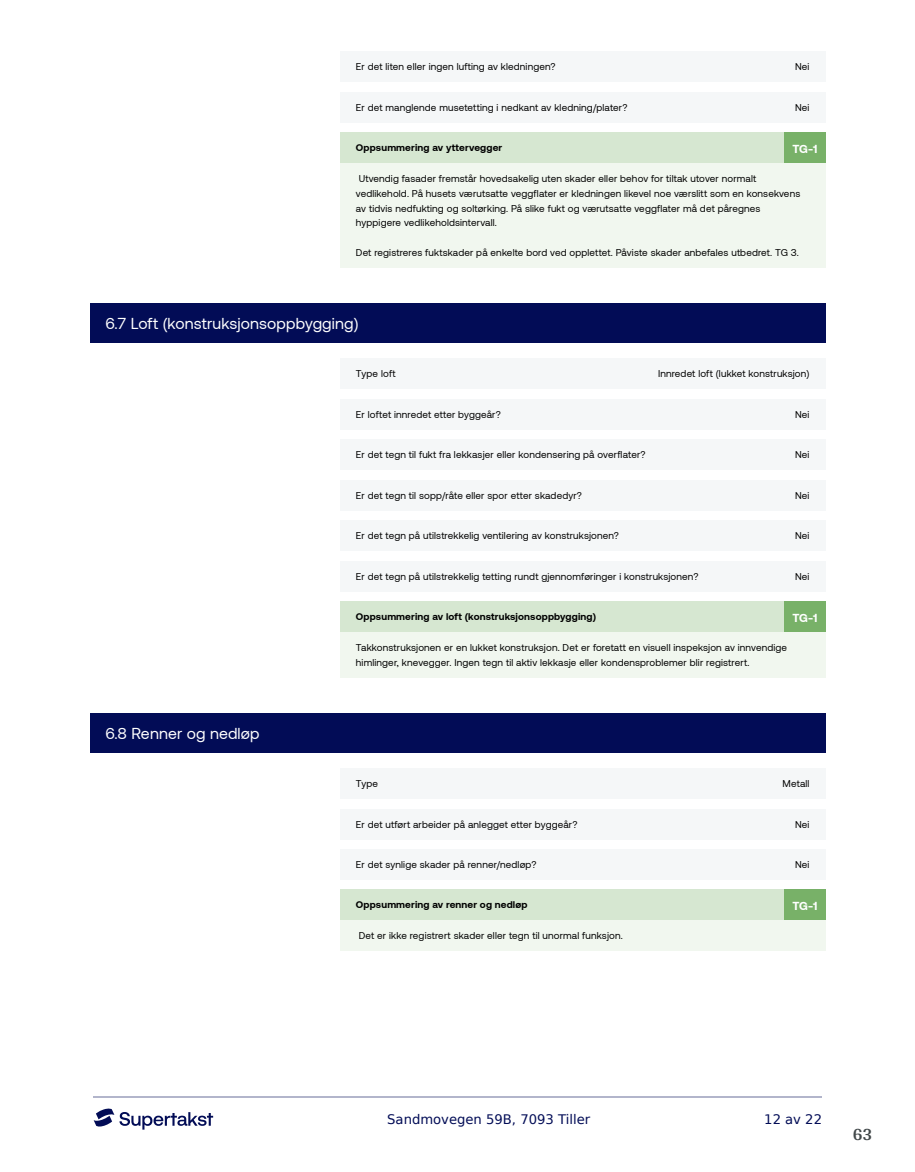
<style>
.page{position:relative;width:915px;height:1172px;background:#fff}
.page>*{position:absolute;margin:0;border:0;box-sizing:border-box;transform-origin:0 0}
.t1{font:700 18px "Arya";color:#414749}
.t2{font:15.75px "Aeonik";letter-spacing:.01em;color:#fff}
.t3{font:13.2px "DejaVu Sans";color:#020c56}
.t4{font:700 11.85px "Aeonik";color:#fff}
.t5{font:9.9px/14.9px "Aeonik";letter-spacing:.015em;color:#000}
.t6{font:700 9.9px "Aeonik";letter-spacing:.015em;color:#000}
</style>
<div class="page">
<hr style="left:93px;top:1097px;width:728px;height:1px;background:#b2b5cb">
<svg style="left:94px;top:1108px;width:119px;height:21px"></svg>
<div style="left:89px;top:303px;width:736px;height:40px;background:#020c56"></div>
<div style="left:89px;top:713px;width:736px;height:39px;background:#020c56"></div>
<div style="left:340px;top:163px;width:485px;height:105px;background:#f1f7ef"></div>
<div style="left:340px;top:632px;width:485px;height:45px;background:#f1f7ef"></div>
<div style="left:340px;top:920px;width:485px;height:31px;background:#f1f7ef"></div>
<div style="left:340px;top:52px;width:485px;height:30px;background:#f5f7f8"></div>
<div style="left:340px;top:92px;width:485px;height:31px;background:#f5f7f8"></div>
<div style="left:340px;top:133px;width:485px;height:30px;background:#d6e7d1"></div>
<div style="left:783px;top:133px;width:42px;height:30px;background:#78b168"></div>
<div style="left:340px;top:359px;width:485px;height:30px;background:#f5f7f8"></div>
<div style="left:340px;top:399px;width:485px;height:31px;background:#f5f7f8"></div>
<div style="left:340px;top:440px;width:485px;height:30px;background:#f5f7f8"></div>
<div style="left:340px;top:480px;width:485px;height:31px;background:#f5f7f8"></div>
<div style="left:340px;top:520px;width:485px;height:31px;background:#f5f7f8"></div>
<div style="left:340px;top:561px;width:485px;height:31px;background:#f5f7f8"></div>
<div style="left:340px;top:601px;width:485px;height:31px;background:#d6e7d1"></div>
<div style="left:783px;top:601px;width:42px;height:31px;background:#78b168"></div>
<div style="left:340px;top:768px;width:485px;height:31px;background:#f5f7f8"></div>
<div style="left:340px;top:809px;width:485px;height:30px;background:#f5f7f8"></div>
<div style="left:340px;top:849px;width:485px;height:31px;background:#f5f7f8"></div>
<div style="left:340px;top:890px;width:485px;height:30px;background:#d6e7d1"></div>
<div style="left:783px;top:890px;width:42px;height:30px;background:#78b168"></div>
<p class="t5" style="left:356px;top:60px;width:201px">Er det liten eller ingen lufting av kledningen?</p>
<p class="t5" style="left:794px;top:60px;width:16px">Nei</p>
<p class="t5" style="left:356px;top:100px;width:273px">Er det manglende musetetting i nedkant av kledning/plater?</p>
<p class="t5" style="left:794px;top:100px;width:16px">Nei</p>
<p class="t6" style="left:356px;top:142px;width:148px">Oppsummering av yttervegger</p>
<p class="t4" style="left:792px;top:142px;width:27px">TG-1</p>
<p class="t5" style="left:356px;top:171px;width:445px">Utvendig fasader fremstår hovedsakelig uten skader eller behov for tiltak utover normalt vedlikehold. På husets værutsatte veggflater er kledningen likevel noe værslitt som en konsekvens av tidvis nedfukting og soltørking. På slike fukt og værutsatte veggflater må det påregnes hyppigere vedlikeholdsintervall.</p>
<p class="t5" style="left:356px;top:245px;width:444px">Det registreres fuktskader på enkelte bord ved opplettet. Påviste skader anbefales utbedret. TG 3.</p>
<h2 class="t2" style="left:105px;top:315px;width:254px">6.7 Loft (konstruksjonsoppbygging)</h2>
<p class="t5" style="left:356px;top:366px;width:41px">Type loft</p>
<p class="t5" style="left:657px;top:366px;width:153px">Innredet loft (lukket konstruksjon)</p>
<p class="t5" style="left:356px;top:407px;width:146px">Er loftet innredet etter byggeår?</p>
<p class="t5" style="left:794px;top:407px;width:16px">Nei</p>
<p class="t5" style="left:356px;top:447px;width:291px">Er det tegn til fukt fra lekkasjer eller kondensering på overflater?</p>
<p class="t5" style="left:794px;top:447px;width:16px">Nei</p>
<p class="t5" style="left:356px;top:488px;width:227px">Er det tegn til sopp/råte eller spor etter skadedyr?</p>
<p class="t5" style="left:794px;top:488px;width:16px">Nei</p>
<p class="t5" style="left:356px;top:528px;width:264px">Er det tegn på utilstrekkelig ventilering av konstruksjonen?</p>
<p class="t5" style="left:794px;top:528px;width:16px">Nei</p>
<p class="t5" style="left:356px;top:569px;width:344px">Er det tegn på utilstrekkelig tetting rundt gjennomføringer i konstruksjonen?</p>
<p class="t5" style="left:794px;top:569px;width:16px">Nei</p>
<p class="t6" style="left:356px;top:611px;width:241px">Oppsummering av loft (konstruksjonsoppbygging)</p>
<p class="t4" style="left:792px;top:611px;width:27px">TG-1</p>
<h2 class="t2" style="left:105px;top:724px;width:156px">6.8 Renner og nedløp</h2>
<p class="t5" style="left:356px;top:640px;width:432px">Takkonstruksjonen er en lukket konstruksjon. Det er foretatt en visuell inspeksjon av innvendige himlinger, knevegger. Ingen tegn til aktiv lekkasje eller kondensproblemer blir registrert.</p>
<p class="t5" style="left:356px;top:776px;width:24px">Type</p>
<p class="t5" style="left:782px;top:776px;width:28px">Metall</p>
<p class="t5" style="left:356px;top:817px;width:223px">Er det utført arbeider på anlegget etter byggeår?</p>
<p class="t5" style="left:794px;top:817px;width:16px">Nei</p>
<p class="t5" style="left:356px;top:857px;width:182px">Er det synlige skader på renner/nedløp?</p>
<p class="t5" style="left:794px;top:857px;width:16px">Nei</p>
<p class="t6" style="left:356px;top:899px;width:173px">Oppsummering av renner og nedløp</p>
<p class="t4" style="left:792px;top:899px;width:27px">TG-1</p>
<p class="t5" style="left:358px;top:928px;width:265px">Det er ikke registrert skader eller tegn til unormal funksjon.</p>
<h3 class="t3" style="left:387px;top:1108px;width:204px">Sandmovegen 59B, 7093 Tiller</h3>
<h3 class="t3" style="left:764px;top:1108px;width:59px">12 av 22</h3>
<h1 class="t1" style="left:852px;top:1123px;width:21px">63</h1>
</div>
